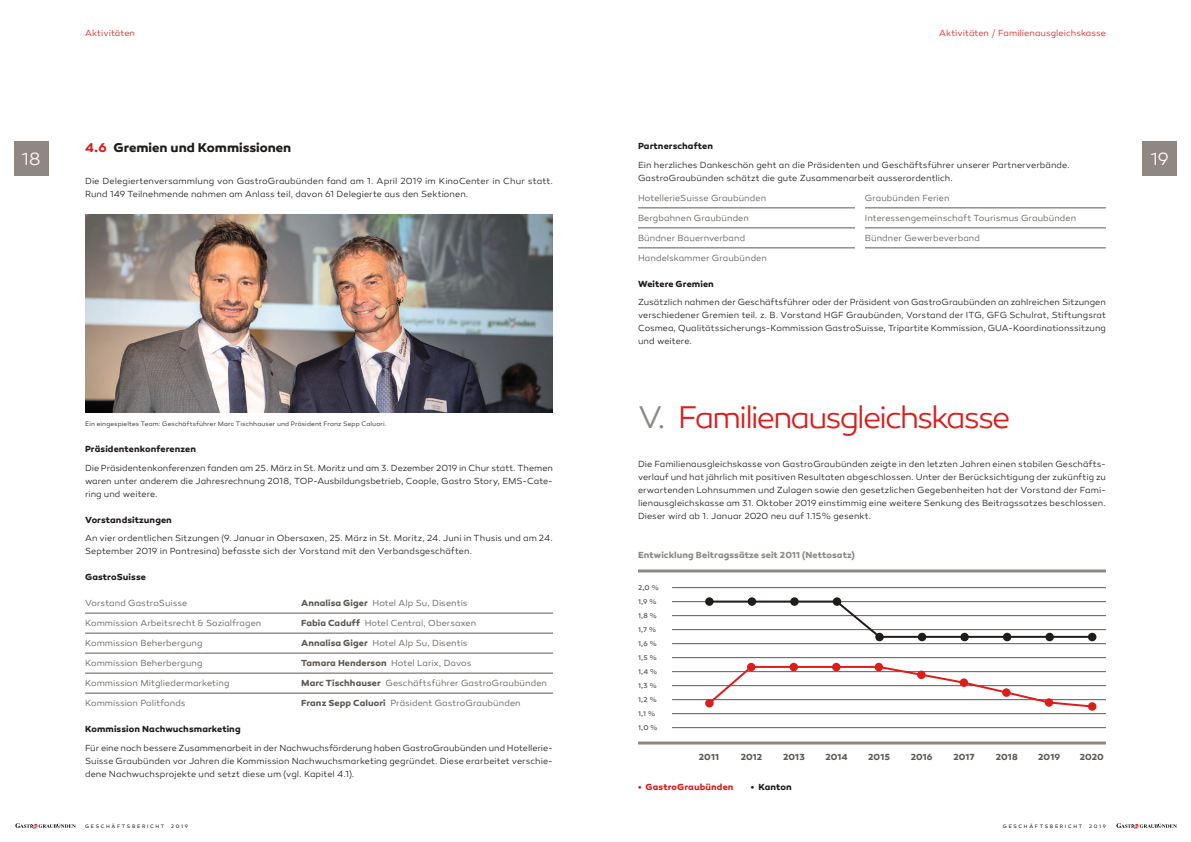
<style>
.page{position:relative;width:1191px;height:842px;background:#fff}
.page>*{position:absolute;margin:0;border:0;box-sizing:border-box;transform-origin:0 0}
.t1{font:300 32px "Canaro";letter-spacing:-.065em;color:#db1d1b}
.t2{font:300 18px "Canaro";color:#fff}
.t3{font:700 13px "Canaro";color:#201c1a}
.t4{font:300 9px/13px "Canaro";letter-spacing:.005em;color:#201c1a;text-align:justify}
.t5{font:300 9px "Canaro";letter-spacing:.005em;color:#5e5954}
.t6{font:700 9px "Canaro";letter-spacing:.01em;color:#201c1a}
.t7{font:300 9px "Canaro";letter-spacing:.005em;color:#db1d1b}
.t8{font:700 9px "Canaro";letter-spacing:.01em;color:#8e8782}
.t9{font:700 9px "Canaro";letter-spacing:.01em;color:#5e5954}
.t10{font:700 9px "Canaro";letter-spacing:.01em;color:#db1d1b}
.t11{font:500 7px/14px "Canaro";color:#5e5954}
.t12{font:300 6.5px "Canaro";letter-spacing:.02em;color:#201c1a}
.t13{font:5px "Canaro";letter-spacing:.335em;color:#201c1a}
.s1{color:#db1d1b}
.s2{font-weight:700}
.s3{color:#8e8782}
</style>
<div class="page">
<div style="left:1142px;top:142px;width:34px;height:34px;background:#8e8782"></div>
<div style="left:14px;top:142px;width:34px;height:34px;background:#8e8782"></div>
<svg style="left:15px;top:823px;width:61px;height:6px"></svg>
<svg style="left:1116px;top:823px;width:60px;height:6px"></svg>
<hr style="left:85px;top:613px;width:468px;height:1px;background:#5e5954">
<hr style="left:85px;top:633px;width:468px;height:1px;background:#5e5954">
<hr style="left:85px;top:653px;width:468px;height:1px;background:#5e5954">
<hr style="left:85px;top:673px;width:468px;height:1px;background:#5e5954">
<hr style="left:85px;top:693px;width:468px;height:1px;background:#5e5954">
<hr style="left:638px;top:208px;width:468px;height:1px;background:#5e5954">
<hr style="left:638px;top:228px;width:468px;height:1px;background:#5e5954">
<hr style="left:638px;top:248px;width:468px;height:1px;background:#5e5954">
<hr style="left:638px;top:569px;width:468px;height:3px;background:#8e8782">
<hr style="left:672px;top:587px;width:434px;height:1px;background:#5e5954">
<hr style="left:672px;top:601px;width:434px;height:1px;background:#5e5954">
<hr style="left:672px;top:615px;width:434px;height:1px;background:#5e5954">
<hr style="left:672px;top:629px;width:434px;height:1px;background:#5e5954">
<hr style="left:672px;top:643px;width:434px;height:1px;background:#5e5954">
<hr style="left:672px;top:657px;width:434px;height:1px;background:#5e5954">
<hr style="left:672px;top:671px;width:434px;height:1px;background:#5e5954">
<hr style="left:672px;top:685px;width:434px;height:1px;background:#5e5954">
<hr style="left:672px;top:699px;width:434px;height:1px;background:#5e5954">
<hr style="left:672px;top:713px;width:434px;height:1px;background:#5e5954">
<hr style="left:672px;top:727px;width:434px;height:1px;background:#5e5954">
<hr style="left:638px;top:741px;width:468px;height:3px;background:#8e8782">
<img style="left:85px;top:214px;width:468px;height:198px">
<div style="left:705px;top:597px;width:8px;height:9px;background:#201c1a;border-radius:50%"></div>
<svg style="left:747px;top:597px;width:9px;height:9px"></svg>
<div style="left:790px;top:597px;width:8px;height:9px;background:#201c1a;border-radius:50%"></div>
<svg style="left:832px;top:597px;width:9px;height:9px"></svg>
<div style="left:917px;top:633px;width:9px;height:8px;background:#201c1a;border-radius:50%"></div>
<svg style="left:960px;top:633px;width:9px;height:8px"></svg>
<div style="left:1003px;top:633px;width:8px;height:8px;background:#201c1a;border-radius:50%"></div>
<svg style="left:1045px;top:633px;width:9px;height:8px"></svg>
<div style="left:1088px;top:633px;width:8px;height:8px;background:#201c1a;border-radius:50%"></div>
<svg style="left:707px;top:600px;width:385px;height:39px"></svg>
<svg style="left:789px;top:663px;width:9px;height:8px"></svg>
<div style="left:874px;top:663px;width:9px;height:8px;background:#db1d1b;border-radius:50%"></div>
<svg style="left:706px;top:665px;width:388px;height:43px"></svg>
<div style="left:1088px;top:702px;width:8px;height:9px;background:#db1d1b;border-radius:50%"></div>
<div style="left:855px;top:194px;width:10px;height:61px;background:#fff"></div>
<p class="t7" style="left:85px;top:27px;width:51px">Aktivitäten</p>
<p class="t7" style="left:939px;top:27px;width:168px">Aktivitäten / Familienausgleichskasse</p>
<p class="t6" style="left:638px;top:140px;width:76px">Partnerschaften</p>
<p class="t4" style="left:638px;top:158px;width:433px">Ein herzliches Dankeschön geht an die Präsidenten und Geschäftsführer unserer Partnerverbände.<br>GastroGraubünden schätzt die gute Zusammenarbeit ausserordentlich.</p>
<p class="t5" style="left:638px;top:192px;width:130px">HotellerieSuisse Graubünden</p>
<p class="t5" style="left:865px;top:192px;width:86px">Graubünden Ferien</p>
<p class="t5" style="left:638px;top:212px;width:112px">Bergbahnen Graubünden</p>
<p class="t5" style="left:865px;top:212px;width:213px">Interessengemeinschaft Tourismus Graubünden</p>
<p class="t5" style="left:638px;top:232px;width:109px">Bündner Bauernverband</p>
<p class="t5" style="left:865px;top:232px;width:117px">Bündner Gewerbeverband</p>
<p class="t5" style="left:638px;top:252px;width:130px">Handelskammer Graubünden</p>
<p class="t6" style="left:638px;top:278px;width:77px">Weitere Gremien</p>
<p class="t4" style="left:638px;top:296px;width:469px">Zusätzlich nahmen der Geschäftsführer oder der Präsident von GastroGraubünden an zahlreichen Sitzungen verschiedener Gremien teil. z. B. Vorstand HGF Graubünden, Vorstand der ITG, GFG Schulrat, Stiftungsrat Cosmea, Qualitätssicherungs-Kommission GastroSuisse, Tripartite Kommission, GUA-Koordinationssitzung und weitere.</p>
<h3 class="t3" style="left:85px;top:140px;width:208px"><span class="s1">4.6</span> Gremien und Kommissionen</h3>
<p class="t4" style="left:85px;top:174px;width:469px">Die Delegiertenversammlung von GastroGraubünden fand am 1. April 2019 im KinoCenter in Chur statt.<br>Rund 149 Teilnehmende nahmen am Anlass teil, davon 61 Delegierte aus den Sektionen.</p>
<h2 class="t2" style="left:22px;top:149px;width:20px">18</h2>
<h2 class="t2" style="left:1150px;top:149px;width:20px">19</h2>
<p class="t12" style="left:85px;top:420px;width:303px">Ein eingespieltes Team: Geschäftsführer Marc Tischhauser und Präsident Franz Sepp Caluori.</p>
<p class="t6" style="left:85px;top:443px;width:112px">Präsidentenkonferenzen</p>
<p class="t4" style="left:85px;top:461px;width:469px">Die Präsidentenkonferenzen fanden am 25. März in St. Moritz und am 3. Dezember 2019 in Chur statt. Themen waren unter anderem die Jahresrechnung 2018, TOP-Ausbildungsbetrieb, Coople, Gastro Story, EMS-Cate&shy;ring und weitere.</p>
<p class="t6" style="left:85px;top:514px;width:88px">Vorstandsitzungen</p>
<p class="t4" style="left:85px;top:532px;width:469px">An vier ordentlichen Sitzungen (9. Januar in Obersaxen, 25. März in St. Moritz, 24. Juni in Thusis und am 24.<br>September 2019 in Pontresina) befasste sich der Vorstand mit den Verbandsgeschäften.</p>
<p class="t6" style="left:85px;top:571px;width:62px">GastroSuisse</p>
<p class="t5" style="left:85px;top:598px;width:104px">Vorstand GastroSuisse</p>
<p class="t5" style="left:301px;top:598px;width:168px"><span class="s2">Annalisa Giger</span> Hotel Alp Su, Disentis</p>
<p class="t5" style="left:85px;top:618px;width:178px">Kommission Arbeitsrecht &amp; Sozialfragen</p>
<p class="t5" style="left:301px;top:618px;width:176px"><span class="s2">Fabia Caduff</span> Hotel Central, Obersaxen</p>
<p class="t5" style="left:85px;top:638px;width:119px">Kommission Beherbergung</p>
<p class="t5" style="left:301px;top:638px;width:168px"><span class="s2">Annalisa Giger</span> Hotel Alp Su, Disentis</p>
<p class="t5" style="left:85px;top:658px;width:119px">Kommission Beherbergung</p>
<p class="t5" style="left:301px;top:658px;width:172px"><span class="s2">Tamara Henderson</span> Hotel Larix, Davos</p>
<p class="t5" style="left:85px;top:678px;width:146px">Kommission Mitgliedermarketing</p>
<p class="t5" style="left:301px;top:678px;width:247px"><span class="s2">Marc Tischhauser</span> Geschäftsführer GastroGraubünden</p>
<p class="t5" style="left:85px;top:698px;width:102px">Kommission Politfonds</p>
<p class="t5" style="left:301px;top:698px;width:221px"><span class="s2">Franz Sepp Caluori</span> Präsident GastroGraubünden</p>
<p class="t6" style="left:85px;top:723px;width:157px">Kommission Nachwuchsmarketing</p>
<p class="t4" style="left:85px;top:741px;width:469px">Für eine noch bessere Zusammenarbeit in der Nachwuchsförderung haben GastroGraubünden und Hotellerie-Suisse Graubünden vor Jahren die Kommission Nachwuchsmarketing gegründet. Diese erarbeitet verschie&shy;dene Nachwuchsprojekte und setzt diese um (vgl. Kapitel 4.1).</p>
<h1 class="t1" style="left:638px;top:399px;width:374px"><span class="s3">V.</span> Familienausgleichskasse</h1>
<p class="t4" style="left:638px;top:458px;width:469px">Die Familienausgleichskasse von GastroGraubünden zeigte in den letzten Jahren einen stabilen Geschäfts&shy;verlauf und hat jährlich mit positiven Resultaten abgeschlossen. Unter der Berücksichtigung der zukünftig zu erwartenden Lohnsummen und Zulagen sowie den gesetzlichen Gegebenheiten hat der Vorstand der Fami&shy;lienausgleichskasse am 31. Oktober 2019 einstimmig eine weitere Senkung des Beitragssatzes beschlossen.<br>Dieser wird ab 1. Januar 2020 neu auf 1.15% gesenkt.</p>
<p class="t8" style="left:638px;top:550px;width:218px">Entwicklung Beitragssätze seit 2011 (Nettosatz)</p>
<p class="t11" style="left:638px;top:581px;width:23px">2,0 %<br>1,9 %<br>1,8 %<br>1,7 %<br>1,6 %<br>1,5 %<br>1,4 %<br>1,3 %<br>1,2 %<br>1,1 %<br>1,0 %</p>
<p class="t9" style="left:699px;top:752px;width:22px">2011</p>
<p class="t9" style="left:740px;top:752px;width:23px">2012</p>
<p class="t9" style="left:783px;top:752px;width:23px">2013</p>
<p class="t9" style="left:825px;top:752px;width:24px">2014</p>
<p class="t9" style="left:868px;top:752px;width:23px">2015</p>
<p class="t9" style="left:910px;top:752px;width:23px">2016</p>
<p class="t9" style="left:953px;top:752px;width:23px">2017</p>
<p class="t9" style="left:995px;top:752px;width:23px">2018</p>
<p class="t9" style="left:1038px;top:752px;width:23px">2019</p>
<p class="t9" style="left:1079px;top:752px;width:26px">2020</p>
<p class="t10" style="left:638px;top:782px;width:97px">• GastroGraubünden</p>
<p class="t6" style="left:751px;top:782px;width:42px">• Kanton</p>
<p class="t13" style="left:85px;top:823px;width:81px">GESCHÄFTSBERICHT</p>
<p class="t13" style="left:171px;top:823px;width:18px">2019</p>
<p class="t13" style="left:1003px;top:823px;width:81px">GESCHÄFTSBERICHT</p>
<p class="t13" style="left:1089px;top:823px;width:18px">2019</p>
</div>
